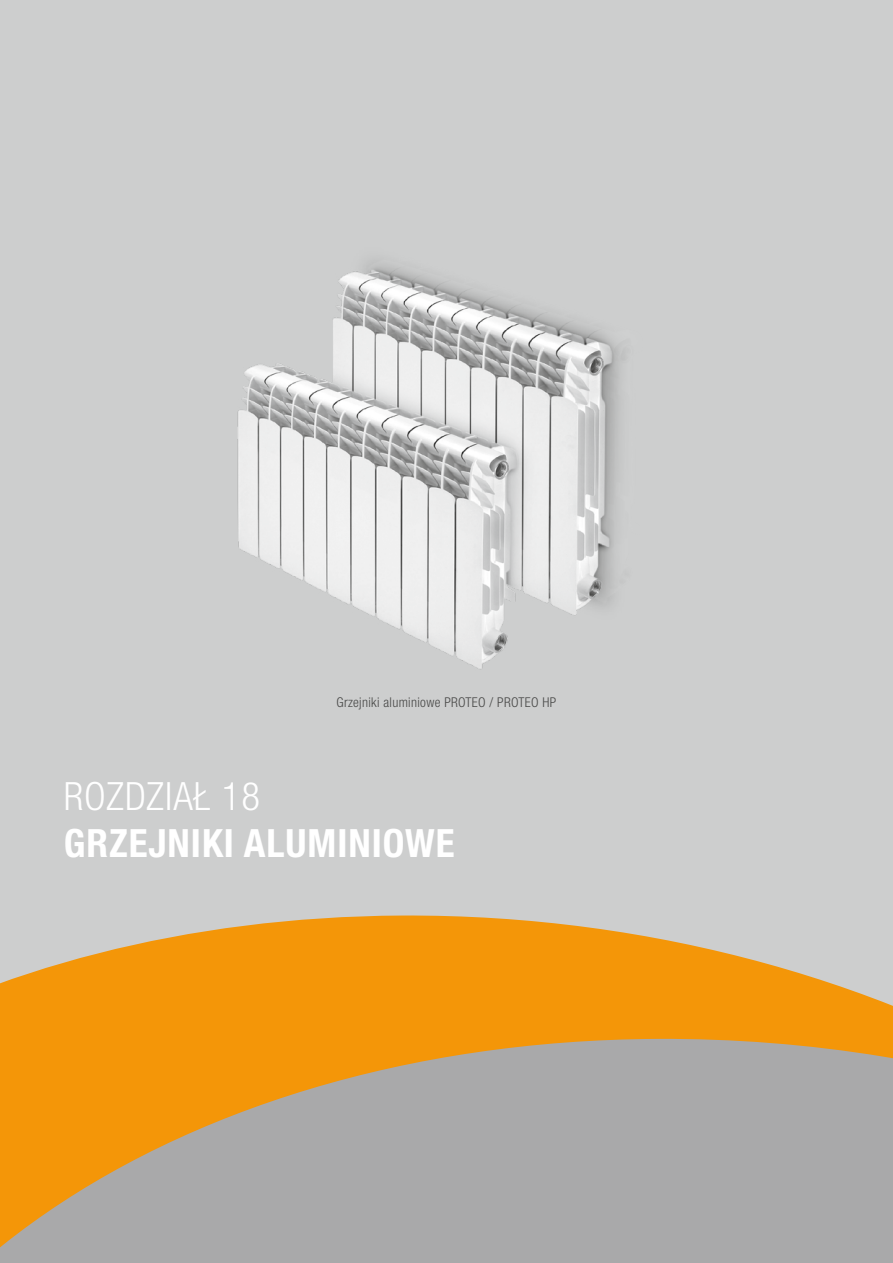
<style>
.page{position:relative;width:893px;height:1263px;background:#cdcece}
.page>*{position:absolute;margin:0;border:0;box-sizing:border-box;transform-origin:0 0}
.t1{font:700 condensed 39px "Helvetica Neue LTW1 G";letter-spacing:.025em;color:#fff}
.t2{font:300 condensed 39px "Helvetica Neue LTW1 G";letter-spacing:.025em;color:#fff}
.t3{font:300 condensed 13.5px "Helvetica Neue LTW1 G";letter-spacing:.025em;color:#484847}
</style>
<div class="page">
<svg style="left:0;top:915px;width:893px;height:348px;background:#cba368"></svg>
<img style="left:237px;top:261px;width:388px;height:408px">
<p class="t3" style="left:337px;top:694px;width:221px">Grzejniki aluminiowe PROTEO / PROTEO HP</p>
<h1 class="t2" style="left:64px;top:774px;width:198px">ROZDZIAŁ 18</h1>
<h1 class="t1" style="left:64px;top:820px;width:392px">GRZEJNIKI ALUMINIOWE</h1>
</div>
